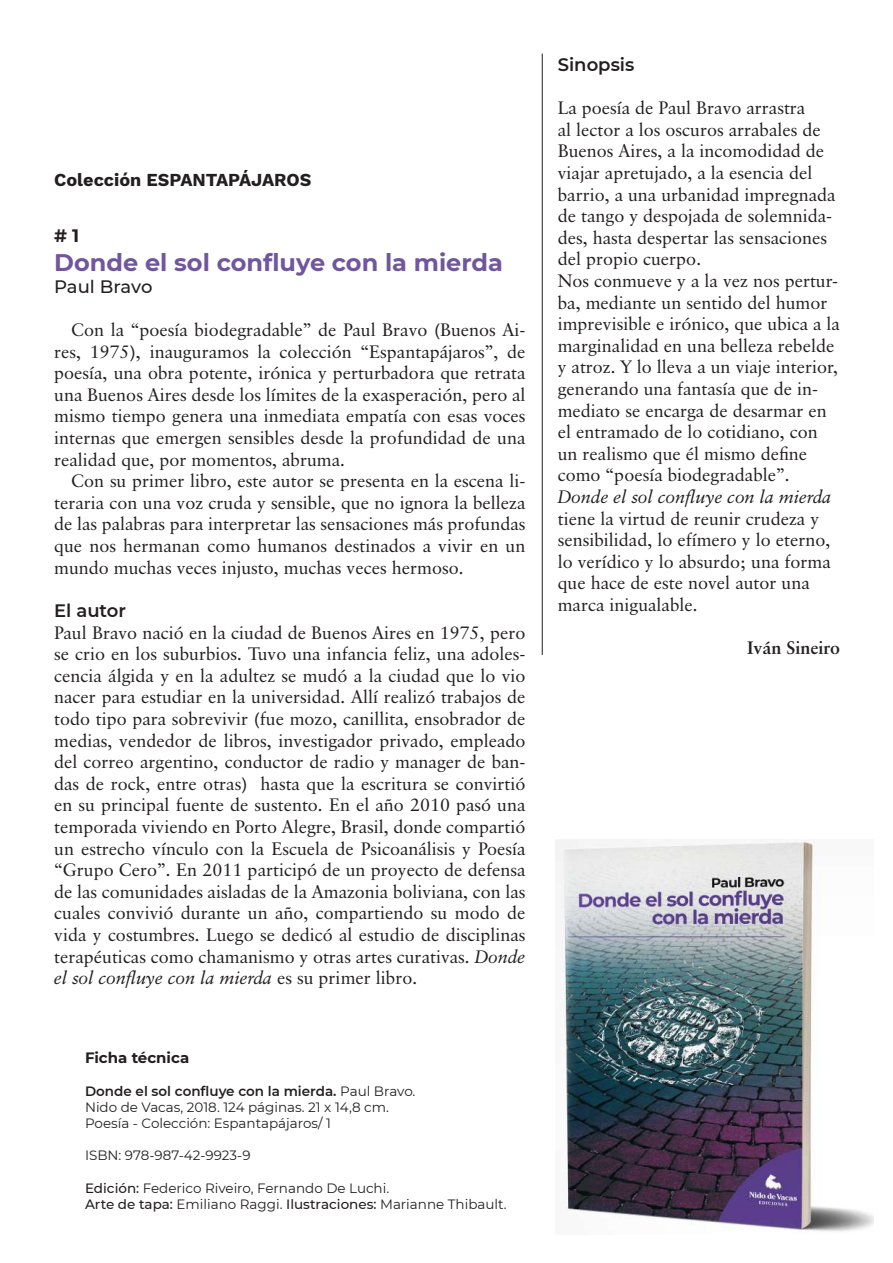
<style>
.page{position:relative;width:893px;height:1263px;background:#fff}
.page>*{position:absolute;margin:0;border:0;box-sizing:border-box;transform-origin:0 0}
.t1{font:700 24px "Montserrat";color:#70569d}
.t2{font:18px/21.6px "Classical Garamond BT";color:#231f20;text-align:justify}
.t3{font:italic 18px "Classical Garamond BT";color:#231f20}
.t4{font:700 18px "Work Sans";color:#231f20}
.t5{font:600 18px "Montserrat";color:#231f20}
.t6{font:700 18px "Classical Garamond BT";color:#231f20}
.t7{font:500 18px "Montserrat";letter-spacing:-.01em;color:#231f20}
.t8{font:700 18px "Montserrat";color:#231f20}
.t9{font:700 15px "Montserrat";color:#231f20}
.t10{font:13.5px/16.2px "Montserrat";color:#231f20}
.s1{font-style:italic}
.s2{font-weight:600}
.s3{font-weight:500}
</style>
<div class="page">
<hr style="left:542px;top:54px;width:1px;height:601px;background:#231f20">
<img style="left:556px;top:839px;width:317px;height:393px">
<p class="t4" style="left:54px;top:170px;width:259px">Colección ESPANTAPÁJAROS</p>
<p class="t8" style="left:54px;top:223px;width:27px"># 1</p>
<h1 class="t1" style="left:54px;top:245px;width:450px">Donde el sol confluye con la mierda</h1>
<p class="t7" style="left:54px;top:274px;width:100px">Paul Bravo</p>
<p class="t2" style="left:54px;top:319px;width:473px;text-indent:17px">Con la “poesía biodegradable” de Paul Bravo (Buenos Ai&shy;res, 1975), inauguramos la colección “Espantapájaros”, de poesía, una obra potente, irónica y perturbadora que retrata una Buenos Aires desde los límites de la exasperación, pero al mismo tiempo genera una inmediata empatía con esas voces internas que emergen sensibles desde la profundidad de una realidad que, por momentos, abruma.</p>
<p class="t2" style="left:54px;top:470px;width:473px;text-indent:17px">Con su primer libro, este autor se presenta en la escena li&shy;teraria con una voz cruda y sensible, que no ignora la belleza de las palabras para interpretar las sensaciones más profundas que nos hermanan como humanos destinados a vivir en un mundo muchas veces injusto, muchas veces hermoso.</p>
<p class="t5" style="left:54px;top:598px;width:73px">El autor</p>
<p class="t2" style="left:54px;top:621px;width:473px">Paul Bravo nació en la ciudad de Buenos Aires en 1975, pero se crio en los suburbios. Tuvo una infancia feliz, una adoles&shy;cencia álgida y en la adultez se mudó a la ciudad que lo vio nacer para estudiar en la universidad. Allí realizó trabajos de todo tipo para sobrevivir (fue mozo, canillita, ensobrador de medias, vendedor de libros, investigador privado, empleado del correo argentino, conductor de radio y manager de ban&shy;das de rock, entre otras) hasta que la escritura se convirtió en su principal fuente de sustento. En el año 2010 pasó una temporada viviendo en Porto Alegre, Brasil, donde compartió un estrecho vínculo con la Escuela de Psicoanálisis y Poesía “Grupo Cero”. En 2011 participó de un proyecto de defensa de las comunidades aisladas de la Amazonia boliviana, con las cuales convivió durante un año, compartiendo su modo de vida y costumbres. Luego se dedicó al estudio de disciplinas terapéuticas como chamanismo y otras artes curativas. <span class="s1">Donde el sol confluye con la mierda</span> es su primer libro.</p>
<p class="t9" style="left:85px;top:1047px;width:106px">Ficha técnica</p>
<p class="t10" style="left:85px;top:1082px;width:332px"><span class="s2">Donde el sol confluye con la mierda.</span> Paul Bravo.<br>Nido de Vacas, 2018. 124 páginas. 21 x 14,8 cm.<br>Poesía - Colección: Espantapájaros/ 1</p>
<p class="t10" style="left:85px;top:1147px;width:167px">ISBN: 978-987-42-9923-9</p>
<p class="t10" style="left:85px;top:1179px;width:423px"><span class="s3">Edición:</span> Federico Riveiro, Fernando De Luchi.<br><span class="s3">Arte de tapa:</span> Emiliano Raggi. <span class="s3">Ilustraciones:</span> Marianne Thibault.</p>
<p class="t5" style="left:558px;top:52px;width:78px">Sinopsis</p>
<p class="t2" style="left:558px;top:97px;width:284px;text-align:left">La poesía de Paul Bravo arrastra<br>al lector a los oscuros arrabales de Buenos Aires, a la incomodidad de viajar apretujado, a la esencia del barrio, a una urbanidad impregnada de tango y despojada de solemnida&shy;des, hasta despertar las sensaciones del propio cuerpo.<br>Nos conmueve y a la vez nos pertur&shy;ba, mediante un sentido del humor imprevisible e irónico, que ubica a la marginalidad en una belleza rebelde y atroz. Y lo lleva a un viaje interior, generando una fantasía que de in&shy;mediato se encarga de desarmar en el entramado de lo cotidiano, con un realismo que él mismo define como “poesía biodegradable”.</p>
<p class="t3" style="left:558px;top:486px;width:275px">Donde el sol confluye con la mierda</p>
<p class="t2" style="left:558px;top:507px;width:275px;text-align:left">tiene la virtud de reunir crudeza y sensibilidad, lo efímero y lo eterno, lo verídico y lo absurdo; una forma que hace de este novel autor una marca inigualable.</p>
<p class="t6" style="left:747px;top:637px;width:94px">Iván Sineiro</p>
</div>
